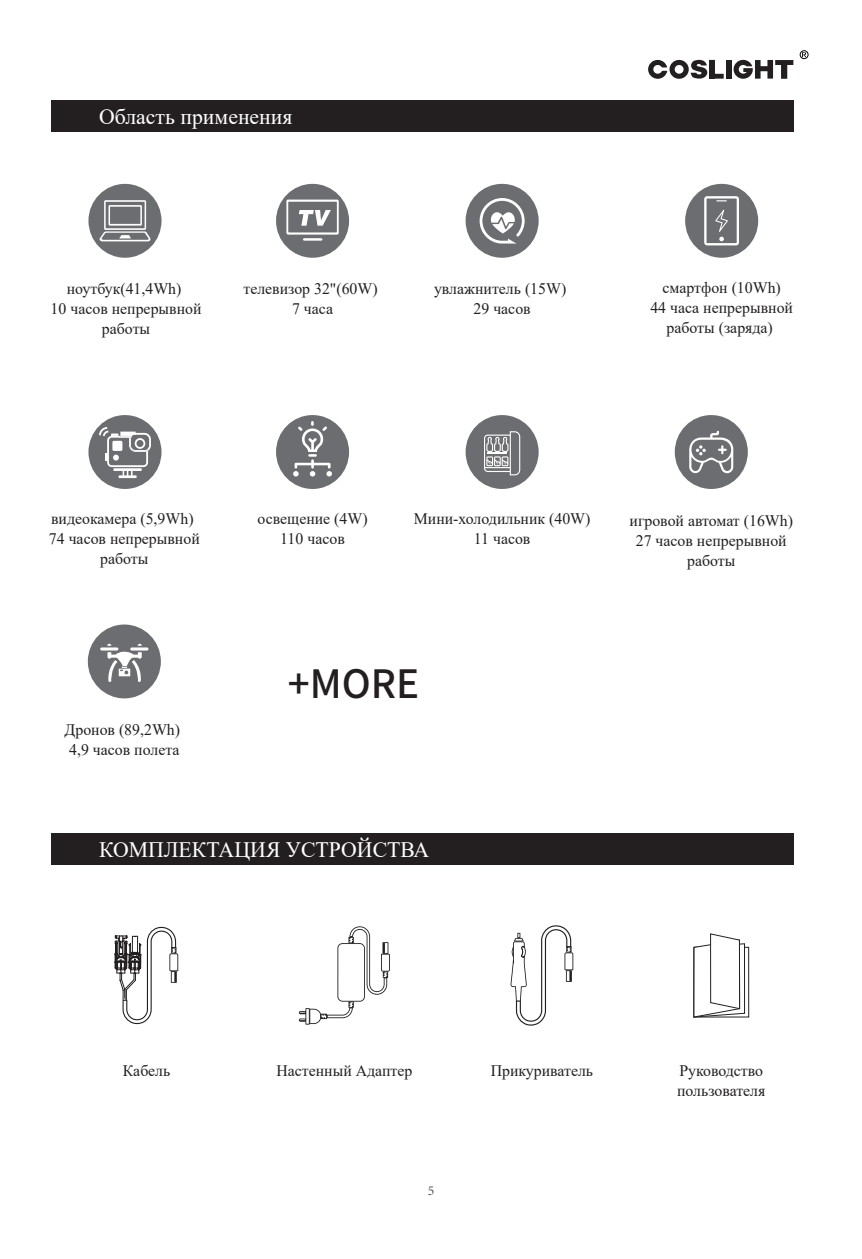
<style>
.page{position:relative;width:862px;height:1259px;background:#fff}
.page>*{position:absolute;margin:0;border:0;box-sizing:border-box;transform-origin:0 0}
.t1{font:500 39px "Source Han Sans CN";color:#231f20}
.t2{font:22px "Times New Roman";color:#fff}
.t3{font:16px/20px "Times New Roman";color:#231f20;text-align:center}
.t4{font:300 14px "Adobe Song Std";color:#231f20}
</style>
<div class="page">
<div style="left:51px;top:833px;width:742px;height:32px;background:#231f20"></div>
<div style="left:693px;top:947px;width:56px;height:70px;border:1px solid #231f20"></div>
<svg style="left:693px;top:933px;width:52px;height:85px"></svg>
<svg style="left:299px;top:926px;width:91px;height:98px"></svg>
<svg style="left:114px;top:926px;width:64px;height:98px"></svg>
<svg style="left:510px;top:925px;width:63px;height:100px"></svg>
<div style="left:51px;top:100px;width:742px;height:32px;background:#231f20"></div>
<div style="left:465px;top:415px;width:73px;height:74px;background:#6c6d70;border-radius:50%"></div>
<svg style="left:484px;top:431px;width:36px;height:44px"></svg>
<div style="left:88px;top:184px;width:73px;height:74px;background:#6c6d70;border-radius:50%"></div>
<svg style="left:99px;top:200px;width:52px;height:41px"></svg>
<div style="left:276px;top:184px;width:73px;height:74px;background:#6c6d70;border-radius:50%"></div>
<svg style="left:286px;top:200px;width:53px;height:41px"></svg>
<div style="left:276px;top:415px;width:73px;height:74px;background:#6c6d70;border-radius:50%"></div>
<svg style="left:293px;top:421px;width:39px;height:55px"></svg>
<div style="left:88px;top:415px;width:73px;height:74px;background:#6c6d70;border-radius:50%"></div>
<hr style="left:119px;top:475px;width:18px;height:3px;background:#fff">
<svg style="left:99px;top:427px;width:52px;height:50px"></svg>
<div style="left:465px;top:184px;width:73px;height:74px;background:#6c6d70;border-radius:50%"></div>
<svg style="left:479px;top:198px;width:45px;height:46px"></svg>
<div style="left:675px;top:415px;width:73px;height:74px;background:#6c6d70;border-radius:50%"></div>
<svg style="left:689px;top:431px;width:44px;height:42px"></svg>
<div style="left:88px;top:624px;width:73px;height:74px;background:#6c6d70;border-radius:50%"></div>
<svg style="left:100px;top:644px;width:48px;height:38px"></svg>
<div style="left:685px;top:184px;width:73px;height:74px;background:#6c6d70;border-radius:50%"></div>
<svg style="left:704px;top:196px;width:35px;height:49px"></svg>
<div style="left:726px;top:60px;width:5px;height:19px;background:#231f20"></div>
<svg style="left:733px;top:60px;width:60px;height:19px"></svg>
<svg style="left:648px;top:60px;width:75px;height:19px"></svg>
<svg style="left:802px;top:52px;width:4px;height:5px"></svg>
<div style="left:800px;top:50px;width:8px;height:9px;border:1px solid #030303;border-radius:50%"></div>
<h2 class="t2" style="left:99px;top:101px;width:195px">Область применения</h2>
<p class="t3" style="left:51px;top:278px;width:152px">ноутбук(41,4Wh)<br>10 часов непрерывной работы</p>
<p class="t3" style="left:243px;top:278px;width:136px">телевизор 32"(60W)<br>7 часа</p>
<p class="t3" style="left:434px;top:278px;width:134px">увлажнитель (15W)<br>29 часов</p>
<p class="t3" style="left:650px;top:277px;width:144px">смартфон (10Wh)<br>44 часа непрерывной работы (заряда)</p>
<p class="t3" style="left:49px;top:508px;width:152px">видеокамера (5,9Wh)<br>74 часов непрерывной работы</p>
<p class="t3" style="left:629px;top:510px;width:165px">игровой автомат (16Wh)<br>27 часов непрерывной работы</p>
<p class="t3" style="left:257px;top:508px;width:112px">освещение (4W)<br>110 часов</p>
<p class="t3" style="left:414px;top:508px;width:178px">Мини-холодильник (40W)<br>11 часов</p>
<p class="t3" style="left:65px;top:719px;width:117px;text-align:left">Дронов (89,2Wh)<br>4,9 часов полета</p>
<h1 class="t1" style="left:288px;top:662px;width:133px">+MORE</h1>
<h2 class="t2" style="left:99px;top:834px;width:332px">КОМПЛЕКТАЦИЯ УСТРОЙСТВА</h2>
<p class="t3" style="left:123px;top:1059px;width:49px">Кабель</p>
<p class="t3" style="left:276px;top:1059px;width:137px">Настенный Адаптер</p>
<p class="t3" style="left:491px;top:1059px;width:104px">Прикуриватель</p>
<p class="t3" style="left:677px;top:1059px;width:90px;text-align:left">Руководство пользователя</p>
<p class="t4" style="left:428px;top:1181px;width:8px">5</p>
</div>
